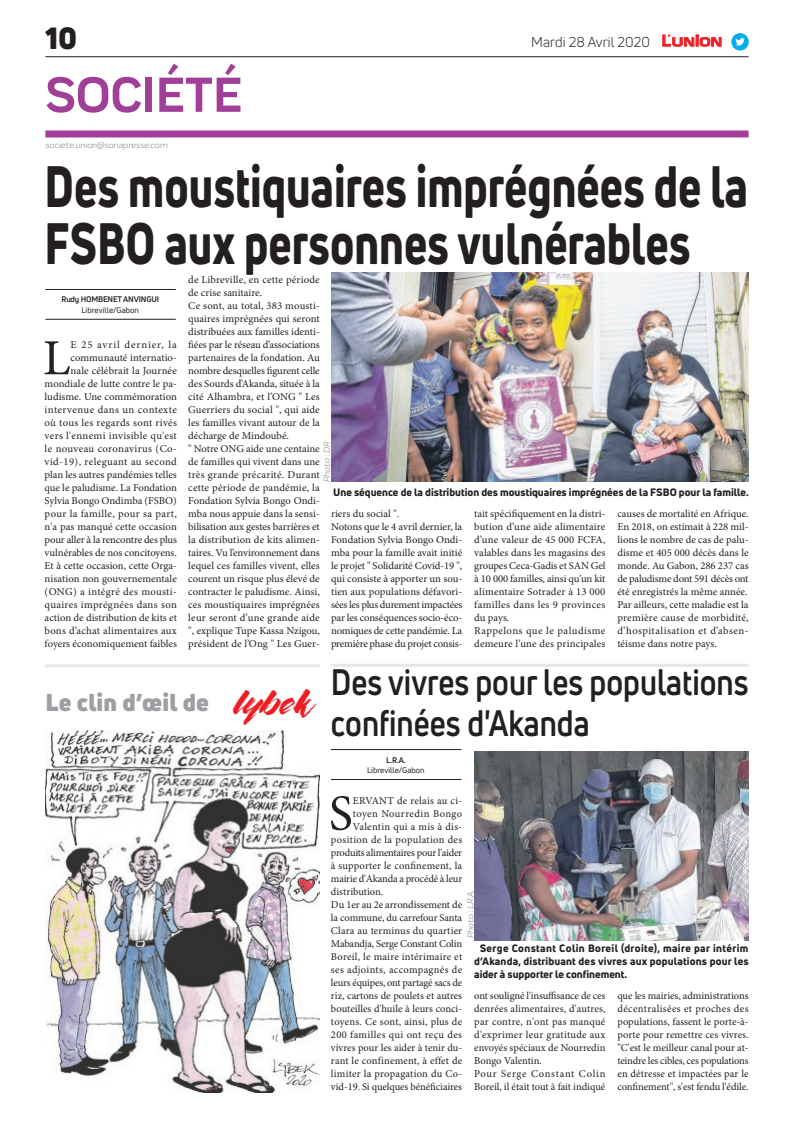
<style>
.page{position:relative;width:794px;height:1129px;background:#fff}
.page>*{position:absolute;margin:0;border:0;box-sizing:border-box;transform-origin:0 0}
.t1{font:800 57px/57px "Uni Neue";color:#231f20;scale:.77 1}
.t2{font:700 51px "Praktika";color:#a13e97}
.t3{font:50.5px "Minion Pro";color:#231f20}
.t4{font:700 36px/41px "Uni Neue";color:#231f20;scale:.85 1}
.t5{font:900 30px "Uni Neue";color:#231f20}
.t6{font:900 23.9px "Uni Neue";letter-spacing:.01em;color:#9e9fa3}
.t7{font:14px "Uni Neue";color:#231f20}
.t8{font:10.5px/13px "Minion Pro";color:#231f20}
.t9{font:800 10.5px/12.6px "Uni Neue";color:#231f20;text-align:justify}
.t10{font:10.5px "Minion Pro";letter-spacing:.025em;color:#231f20}
.t11{font:10.5px "Minion Pro";letter-spacing:-.02em;color:#231f20}
.t12{font:10.5px "Minion Pro";letter-spacing:.03em;color:#231f20}
.t13{font:10.5px "Minion Pro";letter-spacing:.035em;color:#231f20}
.t14{font:10.5px "Minion Pro";letter-spacing:-.025em;color:#231f20}
.t15{font:10.5px "Minion Pro";letter-spacing:.02em;color:#231f20}
.t16{font:italic 9px "Praktika";color:#818386}
.t17{font:8px "Uni Neue";color:#231f20}
.t18{font:700 8px "Uni Neue";letter-spacing:-.02em;color:#231f20}
.s1{font-family:"Eurostile";font-weight:600;font-size:14.9px;color:#ee1d23}
.s2{font-family:"Eurostile";font-weight:600;font-size:11.4px;color:#ee1d23}
.s3{font-family:"The Flower City";font-weight:400;font-size:37.7px;color:#ee1d23}
</style>
<div class="page">
<hr style="left:45px;top:56px;width:703px;height:1px;background:#231f20">
<div style="left:45px;top:130px;width:703px;height:7px;background:#a13e97"></div>
<svg style="left:662px;top:34px;width:60px;height:13px"></svg>
<div style="left:731px;top:33px;width:17px;height:18px;background:#00aeef;border-radius:50%"></div>
<svg style="left:735px;top:38px;width:10px;height:8px"></svg>
<hr style="left:45px;top:664px;width:275px;height:3px;background:#e7e8e2">
<img style="left:46px;top:730px;width:274px;height:361px">
<hr style="left:45px;top:319px;width:131px;height:1px;background:#231f20">
<hr style="left:45px;top:289px;width:131px;height:1px;background:#231f20">
<img style="left:331px;top:272px;width:417px;height:209px">
<hr style="left:331px;top:778px;width:130px;height:1px;background:#231f20">
<hr style="left:331px;top:749px;width:130px;height:1px;background:#231f20">
<img style="left:474px;top:751px;width:274px;height:188px">
<hr style="left:331px;top:663px;width:417px;height:3px;background:#e8e6e0">
<h3 class="t5" style="left:45px;top:17px;width:33px">10</h3>
<h2 class="t2" style="left:45px;top:54px;width:198px">SOCIÉTÉ</h2>
<p class="t16" style="left:45px;top:139px;width:124px">societe.union@sonapresse.com</p>
<h3 class="t7" style="left:531px;top:33px;width:192px">Mardi 28 Avril 2020 <span class="s1">L</span><span class="s2">UNION</span></h3>
<h1 class="t1" style="left:45px;top:157px;width:914px">Des moustiquaires imprégnées de la<br>FSBO aux personnes vulnérables</h1>
<p class="t18" style="left:61px;top:294px;width:99px">Rudy HOMBENET ANVINGUI</p>
<p class="t17" style="left:82px;top:305px;width:59px">Libreville/Gabon</p>
<p class="t8" style="left:188px;top:273px;width:133px">de Libreville, en cette période de crise sanitaire.<br>Ce sont, au total, 383 mousti&shy;quaires imprégnées qui seront distribuées aux familles identi&shy;fiées par le réseau d’associations partenaires de la fondation. Au nombre desquelles figurent celle des Sourds d’Akanda, située à la cité Alhambra, et l’ONG " Les<br>Guerriers du social ", qui aide les familles vivant autour de la décharge de Mindoubé.<br>" Notre ONG aide une centaine de familles qui vivent dans une très grande précarité. Durant cette période de pandémie, la<br>Fondation Sylvia Bongo Ondi&shy;mba nous appuie dans la sensi&shy;bilisation aux gestes barrières et la distribution de kits alimen&shy;taires. Vu l’environnement dans lequel ces familles vivent, elles courent un risque plus élevé de contracter le paludisme. Ainsi, ces moustiquaires imprégnées leur seront d’une grande aide ", explique Tupe Kassa Nzigou, président de l’Ong " Les Guer-</p>
<p class="t8" style="left:45px;top:338px;width:134px;text-align:right">E 25 avril dernier, la communauté internatio-<br>nale célébrait la Journée mondiale de lutte contre le pa&shy;ludisme. Une commémoration intervenue dans un contexte où tous les regards sont rivés vers l'ennemi invisible qu'est le nouveau coronavirus (Co&shy;vid-19), releguant au second plan les autres pandémies telles que le paludisme. La Fondation<br>Sylvia Bongo Ondimba (FSBO) pour la famille, pour sa part, n'a pas manqué cette occasion pour aller à la rencontre des plus vulnérables de nos concitoyens.<br>Et à cette occasion, cette Orga&shy;nisation non gouvernementale (ONG) a intégré des mousti&shy;quaires imprégnées dans son action de distribution de kits et bons d’achat alimentaires aux foyers économiquement faibles</p>
<h3 class="t3" style="left:43px;top:324px;width:29px">L</h3>
<p class="t16" style="left:320px;top:481px;width:41px;rotate:-90deg">Photo : DR</p>
<p class="t9" style="left:333px;top:485px;width:417px">Une séquence de la distribution des moustiquaires imprégnées de la FSBO pour la famille.</p>
<p class="t8" style="left:331px;top:507px;width:133px">riers du social ".<br>Notons que le 4 avril dernier, la<br>Fondation Sylvia Bongo Ondi&shy;mba pour la famille avait initié le projet " Solidarité Covid-19 ", qui consiste à apporter un sou&shy;tien aux populations défavori&shy;sées les plus durement impactées par les conséquences socio-éco&shy;nomiques de cette pandémie. La première phase du projet consis-</p>
<p class="t8" style="left:474px;top:507px;width:133px">tait spécifiquement en la distri&shy;bution d’une aide alimentaire d’une valeur de 45 000 FCFA, valables dans les magasins des groupes Ceca-Gadis et SAN Gel à 10 000 familles, ainsi qu’un kit alimentaire Sotrader à 13 000 familles dans les 9 provinces du pays.<br>Rappelons que le paludisme demeure l’une des principales</p>
<p class="t8" style="left:617px;top:507px;width:133px;text-align:justify">causes de mortalité en Afrique.<br>En 2018, on estimait à 228 mil&shy;lions le nombre de cas de palu&shy;disme et 405 000 décès dans le monde. Au Gabon, 286 237 cas de paludisme dont 591 décès ont été enregistrés la même année.<br>Par ailleurs, cette maladie est la première cause de morbidité, d’hospitalisation et d’absen&shy;téisme dans notre pays.</p>
<h3 class="t6" style="left:45px;top:685px;width:266px">Le clin d’œil de <span class="s3">lybek</span></h3>
<h3 class="t4" style="left:331px;top:660px;width:493px">Des vivres pour les populations confinées d'Akanda</h3>
<p class="t18" style="left:386px;top:754px;width:21px">L.R.A.</p>
<p class="t17" style="left:367px;top:765px;width:59px">Libreville/Gabon</p>
<h3 class="t3" style="left:329px;top:779px;width:25px">S</h3>
<p class="t10" style="left:353px;top:793px;width:111px">ERVANT de relais au ci-</p>
<p class="t13" style="left:353px;top:806px;width:111px">toyen Nourredin Bongo</p>
<p class="t10" style="left:353px;top:819px;width:111px">Valentin qui a mis à dis-</p>
<p class="t12" style="left:331px;top:832px;width:133px">position de la population des</p>
<p class="t14" style="left:331px;top:845px;width:133px">produits alimentaires pour l'aider</p>
<p class="t8" style="left:331px;top:858px;width:133px">à supporter le confinement, la</p>
<p class="t11" style="left:331px;top:871px;width:133px">mairie d'Akanda a procédé à leur</p>
<p class="t8" style="left:331px;top:884px;width:54px">distribution.</p>
<p class="t8" style="left:331px;top:897px;width:133px">Du 1er au 2e arrondissement de</p>
<p class="t8" style="left:331px;top:910px;width:133px">la commune, du carrefour Santa</p>
<p class="t15" style="left:331px;top:923px;width:133px">Clara au terminus du quartier</p>
<p class="t11" style="left:331px;top:936px;width:133px">Mabandja, Serge Constant Colin</p>
<p class="t10" style="left:331px;top:949px;width:133px">Boreil, le maire intérimaire et</p>
<p class="t12" style="left:331px;top:962px;width:133px">ses adjoints, accompagnés de</p>
<p class="t11" style="left:331px;top:975px;width:133px">leurs équipes, ont partagé sacs de</p>
<p class="t8" style="left:331px;top:988px;width:133px">riz, cartons de poulets et autres</p>
<p class="t8" style="left:331px;top:1001px;width:133px">bouteilles d'huile à leurs conci-</p>
<p class="t8" style="left:331px;top:1014px;width:133px">toyens. Ce sont, ainsi, plus de</p>
<p class="t13" style="left:331px;top:1027px;width:133px">200 familles qui ont reçu des</p>
<p class="t8" style="left:331px;top:1040px;width:133px">vivres pour les aider à tenir du-</p>
<p class="t8" style="left:331px;top:1053px;width:133px">rant le confinement, à effet de</p>
<p class="t10" style="left:331px;top:1066px;width:133px">limiter la propagation du Co-</p>
<p class="t8" style="left:331px;top:1079px;width:133px">vid-19. Si quelques bénéficiaires</p>
<p class="t16" style="left:464px;top:937px;width:49px;rotate:-90deg">Photo : L.R.A.</p>
<p class="t9" style="left:474px;top:942px;width:276px;text-indent:6px">Serge Constant Colin Boreil (droite), maire par intérim d’Akanda, distribuant des vivres aux populations pour les aider à supporter le confinement.</p>
<p class="t8" style="left:474px;top:988px;width:133px">ont souligné l'insuffisance de ces denrées alimentaires, d'autres, par contre, n'ont pas manqué d'exprimer leur gratitude aux envoyés spéciaux de Nourredin<br>Bongo Valentin.<br>Pour Serge Constant Colin<br>Boreil, il était tout à fait indiqué</p>
<p class="t8" style="left:617px;top:988px;width:133px;text-align:justify">que les mairies, administrations décentralisées et proches des populations, fassent le porte-à&shy;porte pour remettre ces vivres. ''C'est le meilleur canal pour at&shy;teindre les cibles, ces populations en détresse et impactées par le confinement'', s'est fendu l'édile.</p>
</div>
